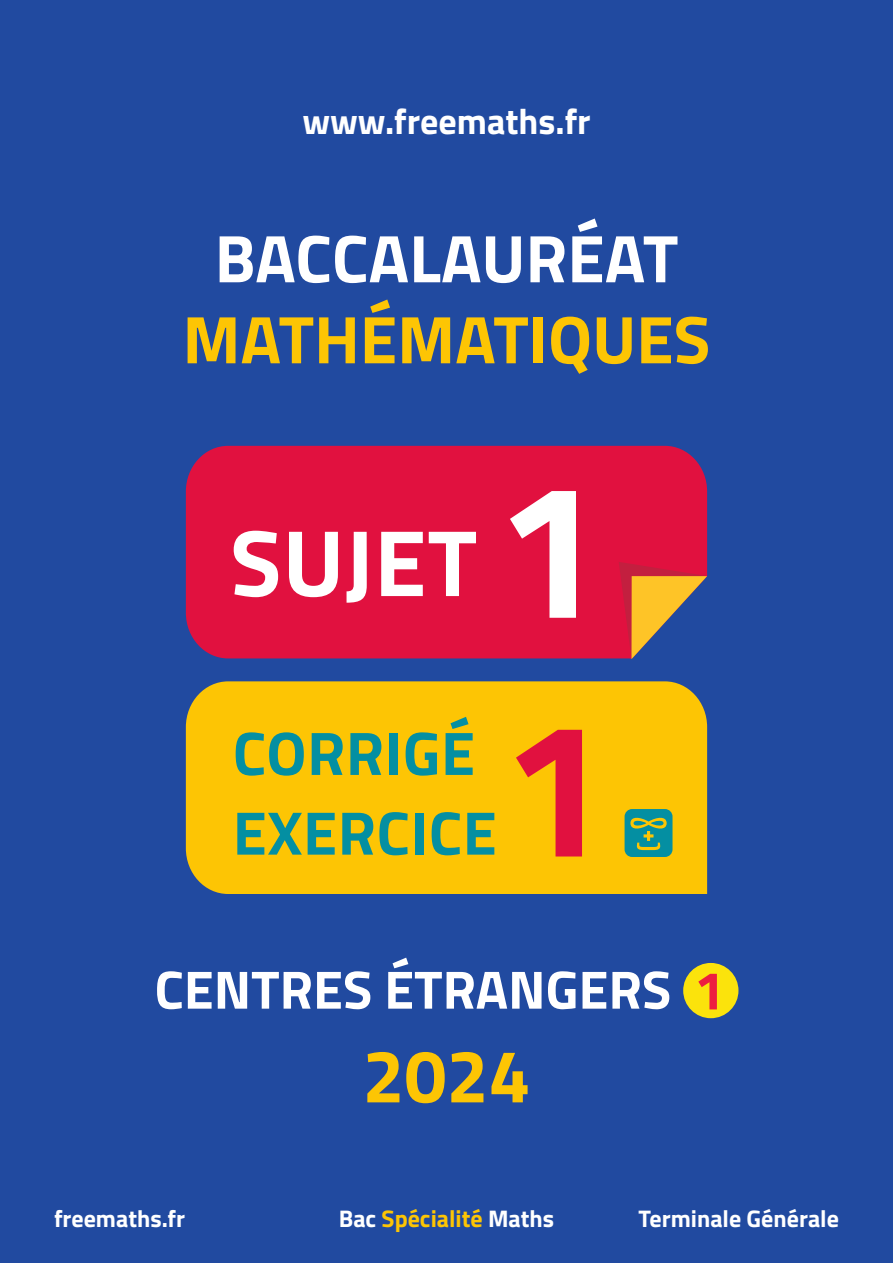
<style>
.page{position:relative;width:893px;height:1263px;background:#214aa0}
.page>*{position:absolute;margin:0;border:0;box-sizing:border-box;transform-origin:0 0}
.t1{font:700 192px "Titillium";color:#e1113f}
.t2{font:700 94.5px "Titillium";letter-spacing:.01em;color:#fff}
.t3{font:700 75px "Titillium";color:#fdc504}
.t4{font:700 67.5px "Titillium";color:#fdc504}
.t5{font:700 67.5px "Titillium";color:#fff}
.t6{font:700 61.5px/79.7px "Titillium";letter-spacing:.01em;color:#048fa2}
.t7{font:700 54px "Titillium";color:#fff}
.t8{font:700 36px "Titillium";color:#fff}
.t9{font:700 24px "Titillium";color:#fff}
.t10{font:700 24px "Titillium";color:#fdc504}
.s1{font-size:192px}
.s2{color:#ed1e40}
.s3{color:#fff}
</style>
<div class="page">
<div style="left:186px;top:446px;width:521px;height:212px;background:#e1113f"></div>
<div style="left:186px;top:681px;width:521px;height:213px;background:#fdc504"></div>
<svg style="left:618px;top:562px;width:89px;height:97px"></svg>
<svg style="left:625px;top:809px;width:47px;height:48px;background:#2f9886"></svg>
<div style="left:683px;top:963px;width:55px;height:55px;background:#fbe30c;border-radius:50%"></div>
<h3 class="t8" style="left:302px;top:94px;width:290px">www.freemaths.fr</h3>
<h3 class="t5" style="left:215px;top:207px;width:465px">BACCALAURÉAT</h3>
<h3 class="t4" style="left:183px;top:288px;width:529px">MATHÉMATIQUES</h3>
<h2 class="t2" style="left:230px;top:491px;width:375px">SUJET <span class="s1">1</span></h2>
<h3 class="t6" style="left:233px;top:710px;width:266px">CORRIGÉ<br>EXERCICE</h3>
<h1 class="t1" style="left:502px;top:643px;width:109px">1</h1>
<h3 class="t7" style="left:154px;top:948px;width:572px">CENTRES ÉTRANGERS <span class="s2">1</span></h3>
<h3 class="t3" style="left:362px;top:1019px;width:169px">2024</h3>
<p class="t9" style="left:54px;top:1200px;width:133px">freemaths.fr</p>
<p class="t10" style="left:339px;top:1200px;width:217px"><span class="s3">Bac</span> Spécialité <span class="s3">Maths</span></p>
<p class="t9" style="left:639px;top:1200px;width:202px">Terminale Générale</p>
</div>
